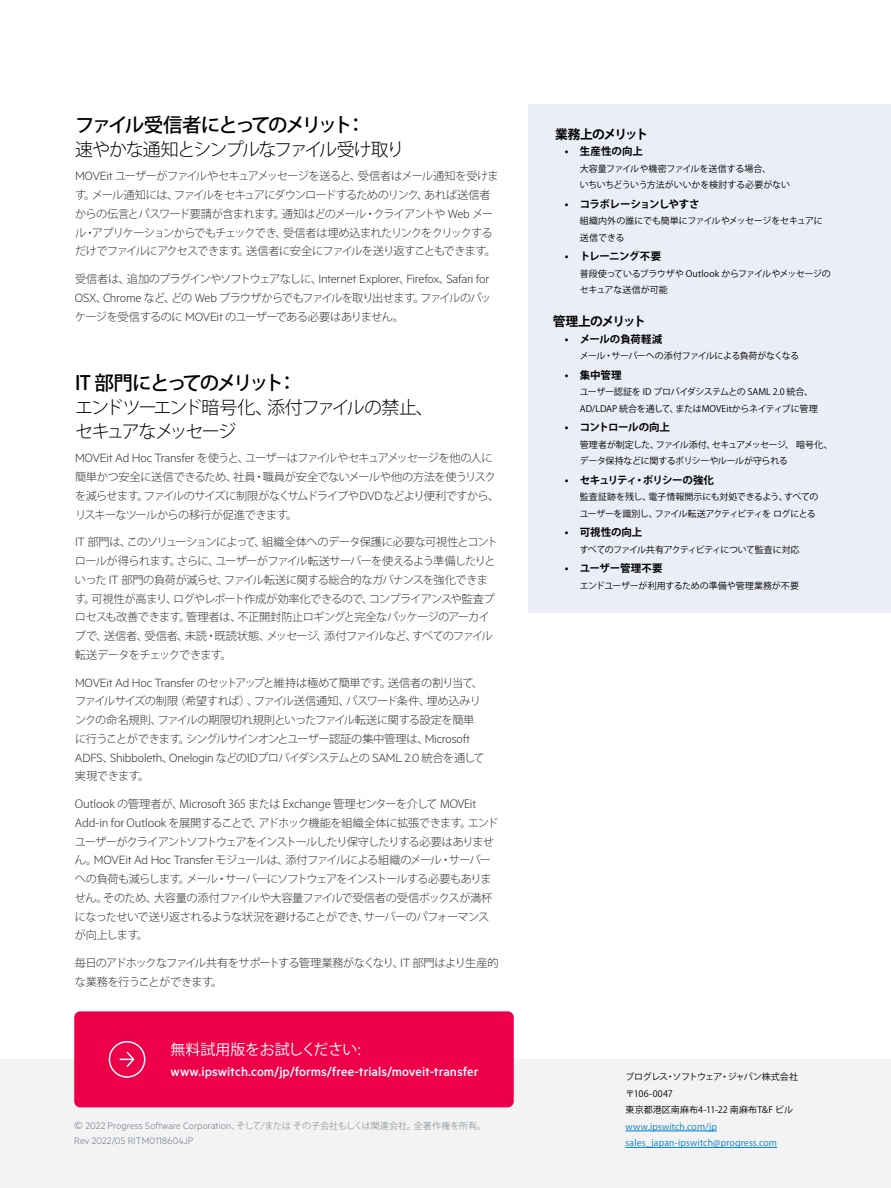
<style>
.page{position:relative;width:891px;height:1188px;background:#fff}
.page>*{position:absolute;margin:0;border:0;box-sizing:border-box;transform-origin:0 0}
.t1{font:500 19.5px "Koz Go Pr 6 N";letter-spacing:-.125em;color:#000}
.t2{font:300 18px/24px "Koz Go Pr 6 N";letter-spacing:-.09em;color:#000}
.t3{font:15px "Koz Go Pr 6 N";letter-spacing:-.02em;color:#fff}
.t4{font:500 14.25px "Metric";color:#fff}
.t5{font:300 13.5px "Metric";letter-spacing:-.015em;color:#333}
.t6{font:700 12.75px "Koz Go Pr 6 N";letter-spacing:-.105em;color:#000}
.t7{font:300 11.25px/18.8px "Koz Go Pr 6 N";letter-spacing:-.06em;color:#333}
.t8{font:300 10.5px/15.8px "Metric";letter-spacing:.01em;color:#6c7589}
.t9{font:700 10.5px "Koz Go Pr 6 N";letter-spacing:-.02em;color:#000}
.t10{font:700 10.5px "Koz Go Pr 6 N";letter-spacing:-.045em;color:#000}
.t11{font:700 10.5px "Koz Go Pr 6 N";letter-spacing:-.07em;color:#000}
.t12{font:700 10.5px "Koz Go Pr 6 N";letter-spacing:-.05em;color:#000}
.t13{font:9px/16.5px "Koz Go Pr 6 N";letter-spacing:-.03em;color:#000}
.t14{font:9px/16.5px "Koz Go Pr 6 N";color:#000}
.t15{font:9px/16.5px "Koz Go Pr 6 N";letter-spacing:.015em;color:#0081c9}
.t16{font:9px "Koz Go Pr 6 N";letter-spacing:-.05em;color:#000}
.t17{font:9px "Koz Go Pr 6 N";letter-spacing:-.075em;color:#000}
.s1{font-family:"Metric";font-size:13.5px}
.s2{font-family:"Koz Go Pr 6 N";font-size:11.25px}
.s3{font-size:12px}
.s4{font-family:"Koz Go Pr 6 N";font-size:9px;color:#7c878e}
</style>
<div class="page">
<div style="left:0;top:1059px;width:891px;height:129px;background:#f3f3f3"></div>
<div style="left:74px;top:1011px;width:440px;height:96px;background:#ed0049;border-radius:6px"></div>
<div style="left:109px;top:1041px;width:36px;height:37px;border:2px solid #fff;border-radius:50%"></div>
<svg style="left:120px;top:1051px;width:15px;height:16px"></svg>
<hr style="left:626px;top:1131px;width:91px;height:1px;background:#0081c9">
<hr style="left:626px;top:1147px;width:151px;height:1px;background:#0081c9">
<div style="left:529px;top:104px;width:362px;height:509px;background:#eceef7"></div>
<h1 class="t1" style="left:75px;top:113px;width:292px">ファイル受信者にとってのメリット：</h1>
<h2 class="t2" style="left:75px;top:137px;width:331px">速やかな通知とシンプルなファイル受け取り</h2>
<p class="t7" style="left:75px;top:167px;width:425px"><span class="s1">MOVEit</span> ユーザーがファイルやセキュアメッセージを送ると、受信者はメール通知を受けます。メール通知には、ファイルをセキュアにダウンロードするためのリンク、あれば送信者からの伝言とパスワード要請が含まれます。通知はどのメール・クライアントや <span class="s1">Web</span> メール・アプリケーションからでもチェックでき、受信者は埋め込まれたリンクをクリックするだけでファイルにアクセスできます。送信者に安全にファイルを送り返すこともできます。</p>
<p class="t5" style="left:75px;top:271px;width:416px"><span class="s2">受信者は、追加のプラグインやソフトウェアなしに、</span>Internet Explorer<span class="s2">、</span>Firefox<span class="s2">、</span>Safari for</p>
<p class="t7" style="left:75px;top:289px;width:418px"><span class="s1">OSX</span>、<span class="s1">Chrome</span> など、どの <span class="s1">Web</span> ブラウザからでもファイルを取り出せます。ファイルのパッケージを受信するのに <span class="s1">MOVEit</span> のユーザーである必要はありません。</p>
<h1 class="t1" style="left:75px;top:371px;width:224px">IT 部門にとってのメリット：</h1>
<h2 class="t2" style="left:75px;top:395px;width:360px">エンドツーエンド暗号化、添付ファイルの禁止、セキュアなメッセージ</h2>
<p class="t7" style="left:75px;top:449px;width:426px"><span class="s1">MOVEit Ad Hoc Transfer</span> を使うと、ユーザーはファイルやセキュアメッセージを他の人に簡単かつ安全に送信できるため、社員・職員が安全でないメールや他の方法を使うリスクを減らせます。ファイルのサイズに制限がなくサムドライブや <span class="s1">DVD</span> などより便利ですから、リスキーなツールからの移行が促進できます。</p>
<p class="t7" style="left:75px;top:533px;width:425px"><span class="s1">IT</span> 部門は、このソリューションによって、組織全体へのデータ保護に必要な可視性とコントロールが得られます。さらに、ユーザーがファイル転送サーバーを使えるよう準備したりといった <span class="s1">IT</span> 部門の負荷が減らせ、ファイル転送に関する総合的なガバナンスを強化できます。可視性が高まり、ログやレポート作成が効率化できるので、コンプライアンスや監査プロセスも改善できます。管理者は、不正開封防止ロギングと完全なパッケージのアーカイブで、送信者、受信者、未読・既読状態、メッセージ、添付ファイルなど、すべてのファイル転送データをチェックできます。</p>
<p class="t7" style="left:75px;top:673px;width:410px"><span class="s1">MOVEit Ad Hoc Transfer</span> のセットアップと維持は極めて簡単です。送信者の割り当て、ファイルサイズの制限（希望すれば）、ファイル送信通知、パスワード条件、埋め込みリンクの命名規則、ファイルの期限切れ規則といったファイル転送に関する設定を簡単に行うことができます。シングルサインオンとユーザー認証の集中管理は、<span class="s1">Microsoft</span></p>
<p class="t5" style="left:75px;top:750px;width:411px">ADFS<span class="s2">、</span>Shibboleth<span class="s2">、</span>Onelogin <span class="s2">などのIDプロバイダシステムとの</span> SAML 2.0 <span class="s2">統合を通して</span></p>
<p class="t7" style="left:75px;top:767px;width:76px">実現できます。</p>
<p class="t7" style="left:75px;top:795px;width:425px">Outlook の管理者が、Microsoft 365 または Exchange 管理センターを介して MOVEit Add-in for Outlook を展開することで、アドホック機能を組織全体に拡張できます。エンドユーザーがクライアントソフトウェアをインストールしたり保守したりする必要はありません。<span class="s1">MOVEit Ad Hoc Transfer</span> モジュールは、添付ファイルによる組織のメール・サーバーへの負荷も減らします。メール・サーバーにソフトウェアをインストールする必要もありません。そのため、大容量の添付ファイルや大容量ファイルで受信者の受信ボックスが満杯になったせいで送り返されるような状況を避けることができ、サーバーのパフォーマンスが向上します。</p>
<p class="t7" style="left:75px;top:954px;width:425px">毎日のアドホックなファイル共有をサポートする管理業務がなくなり、<span class="s1">IT</span> 部門はより生産的な業務を行うことができます。</p>
<p class="t6" style="left:555px;top:127px;width:94px">業務上のメリット</p>
<p class="t9" style="left:565px;top:145px;width:80px">• 生産性の向上</p>
<p class="t13" style="left:580px;top:160px;width:212px">大容量ファイルや機密ファイルを送信する場合、<br>いちいちどういう方法がいいかを検討する必要がない</p>
<p class="t12" style="left:565px;top:198px;width:136px">• コラボレーションしやすさ</p>
<p class="t13" style="left:580px;top:213px;width:245px">組織内外の誰にでも簡単にファイルやメッセージをセキュアに送信できる</p>
<p class="t10" style="left:565px;top:250px;width:98px">• トレーニング不要</p>
<p class="t13" style="left:580px;top:265px;width:253px">普段使っているブラウザや Outlook からファイルやメッセージのセキュアな送信が可能</p>
<p class="t6" style="left:553px;top:314px;width:95px">管理上のメリット</p>
<p class="t9" style="left:565px;top:333px;width:99px">• メールの負荷軽減</p>
<p class="t16" style="left:580px;top:351px;width:221px">メール・サーバーへの添付ファイルによる負荷がなくなる</p>
<p class="t9" style="left:565px;top:369px;width:58px">• 集中管理</p>
<p class="t13" style="left:580px;top:384px;width:240px">ユーザー認証を ID プロバイダシステムとの SAML 2.0 統合、<br>AD/LDAP 統合を通して、またはMOVEitからネイティブに管理</p>
<p class="t10" style="left:565px;top:421px;width:107px">• コントロールの向上</p>
<p class="t13" style="left:580px;top:436px;width:254px">管理者が制定した、ファイル添付、セキュアメッセージ、暗号化、データ保持などに関するポリシーやルールが守られる</p>
<p class="t11" style="left:565px;top:474px;width:151px">• セキュリティ・ポリシーの強化</p>
<p class="t13" style="left:580px;top:489px;width:240px">監査証跡を残し、電子情報開示にも対処できるよう、すべてのユーザーを識別し、ファイル転送アクティビティをログにとる</p>
<p class="t9" style="left:565px;top:526px;width:79px">• 可視性の向上</p>
<p class="t17" style="left:580px;top:544px;width:221px">すべてのファイル共有アクティビティについて監査に対応</p>
<p class="t9" style="left:565px;top:562px;width:99px">• ユーザー管理不要</p>
<p class="t13" style="left:580px;top:577px;width:221px">エンドユーザーが利用するための準備や管理業務が不要</p>
<h3 class="t3" style="left:170px;top:1041px;width:192px">無料試用版をお試しください:</h3>
<p class="t4" style="left:170px;top:1063px;width:310px">www.ipswitch.com/jp/forms/free-trials/moveit-transfer</p>
<p class="t14" style="left:626px;top:1069px;width:174px">プログレス・ソフトウェア・ジャパン株式会社〒106-0047<br>東京都港区南麻布4-11-22 南麻布T&amp;F ビル</p>
<p class="t15" style="left:626px;top:1118px;width:153px">www.ipswitch.com/jp sales_japan-ipswitch@progress.com</p>
<p class="t8" style="left:74px;top:1117px;width:413px"><span class="s3">©</span> 2022 Progress Software Corporation<span class="s4">、そして/または その子会社もしくは関連会社。全著作権を所有。<br></span>Rev 2022/05 RITM0118604JP</p>
</div>
